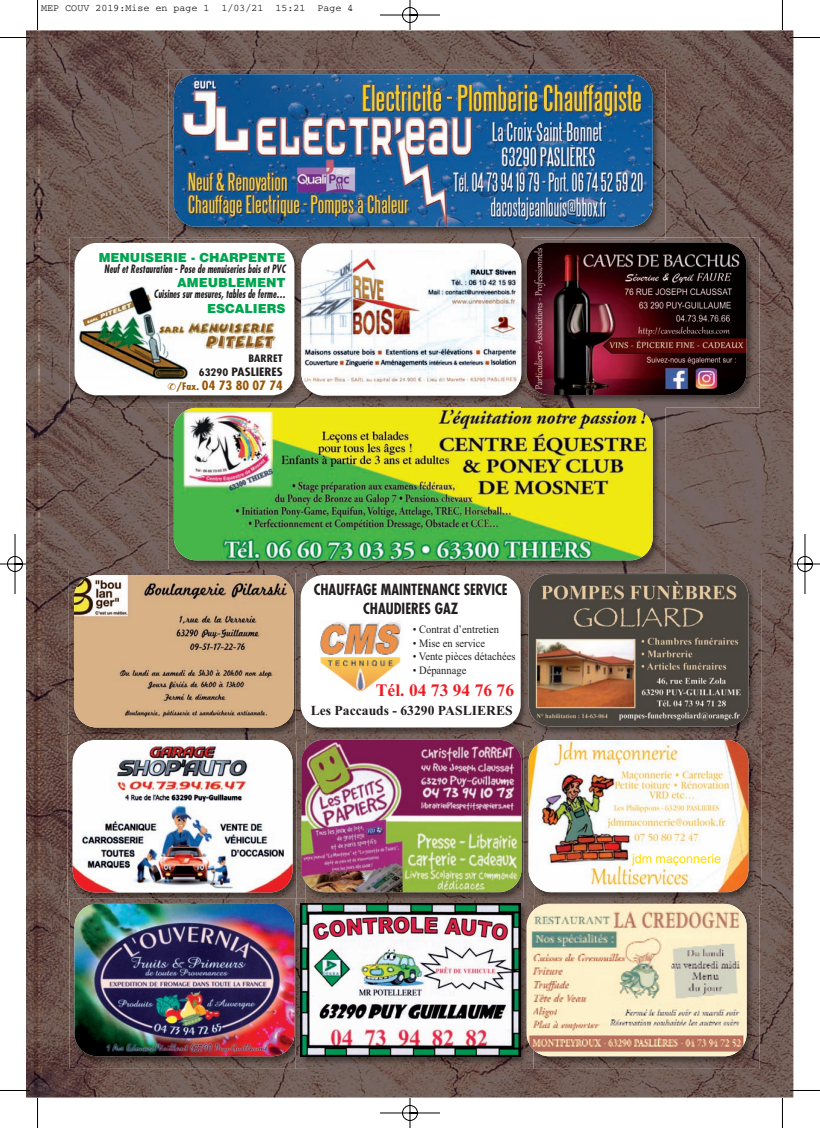
<style>
.page{position:relative;width:820px;height:1128px;background:#fff}
.page>*{position:absolute;margin:0;border:0;box-sizing:border-box;transform-origin:0 0}
.t1{font:700 17.5px "Times New Roman";color:#ee1d23}
.t2{font:700 condensed 15px/19px "Futura";color:#231f20;text-align:center}
.t3{font:700 13.75px "Times New Roman";color:#231f20}
.t4{font:900 12.5px "Helvetica";color:#00a54f}
.t5{font:700 condensed 12.5px "Futura";color:#995505;scale:1.1 1}
.t6{font:12.5px "Helvetica";color:#ffdc01}
.t7{font:italic 700 condensed 11.25px "Futura";color:#231f20;scale:.8 1}
.t8{font:11.25px "Times New Roman";color:#231f20;scale:.94 1}
.t9{font:700 condensed 11.25px "Futura";color:#231f20;scale:1.2 1}
.t10{font:10px "Courier";color:#000}
.t11{font:700 condensed 10px "Futura";color:#231f20;scale:1.2 1}
.s1{font-size:10px}
</style>
<div class="page">
<img style="left:0;top:0;width:819px;height:1127px">
<p class="t10" style="left:41px;top:5px;width:314px">MEP COUV 2019:Mise en page 1 1/03/21 15:21 Page 4</p>
<p class="t4" style="left:99px;top:250px;width:188px">MENUISERIE - CHARPENTE</p>
<p class="t7" style="left:104px;top:264px;width:228px">Neuf et Restauration - Pose de menuiseries bois et PVC</p>
<p class="t4" style="left:177px;top:275px;width:110px">AMEUBLEMENT</p>
<p class="t7" style="left:154px;top:289px;width:166px">Cuisines sur mesures, tables de ferme…</p>
<p class="t4" style="left:207px;top:301px;width:80px">ESCALIERS</p>
<p class="t11" style="left:248px;top:354px;width:30px">BARRET</p>
<p class="t9" style="left:199px;top:367px;width:71px"><span class="s1">63290</span> PASLIERES</p>
<p class="t5" style="left:167px;top:379px;width:106px">✆<span class="s1">/Fax.</span> 04 73 80 07 74</p>
<h2 class="t2" style="left:313px;top:581px;width:195px">CHAUFFAGE MAINTENANCE SERVICE<br>CHAUDIERES GAZ</h2>
<p class="t8" style="left:412px;top:622px;width:93px">• Contrat d’entretien</p>
<p class="t8" style="left:412px;top:636px;width:79px">• Mise en service</p>
<p class="t8" style="left:412px;top:649px;width:111px">• Vente pièces détachées</p>
<p class="t8" style="left:412px;top:663px;width:59px">• Dépannage</p>
<h1 class="t1" style="left:376px;top:680px;width:140px">Tél. 04 73 94 76 76</h1>
<p class="t3" style="left:310px;top:702px;width:203px">Les Paccauds - 63290 PASLIERES</p>
<p class="t6" style="left:631px;top:854px;width:90px">jdm maçonnerie</p>
</div>
